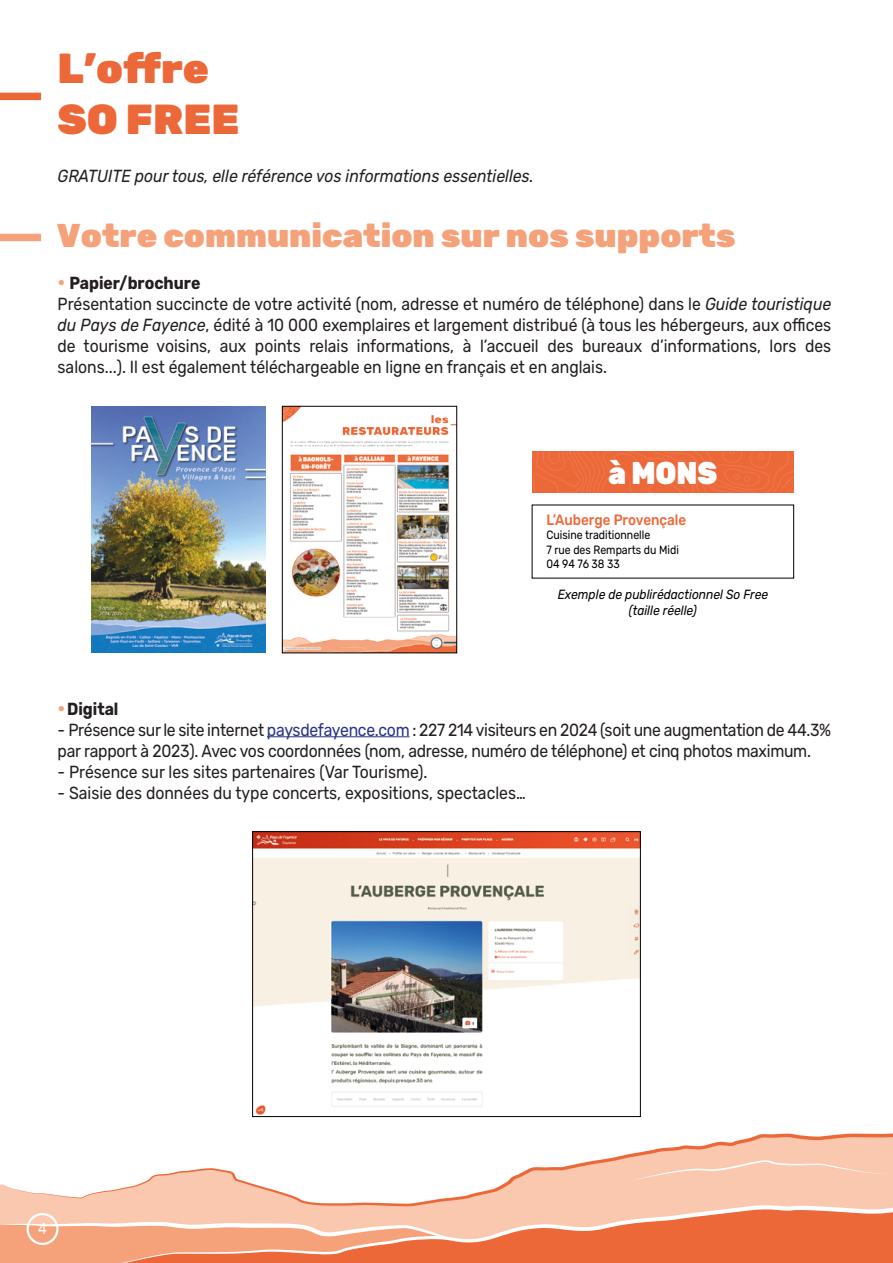
<style>
.page{position:relative;width:893px;height:1263px;background:#fff}
.page>*{position:absolute;margin:0;border:0;box-sizing:border-box;transform-origin:0 0}
.t1{font:900 42px/51px "Rubik";color:#ec6839}
.t2{font:900 33px "Rubik";color:#f5a27b}
.t3{font:900 31.5px "Rubik";color:#fff;scale:.9 1}
.t4{font:17.55px/21px "Rubik";color:#241f1f;scale:.9 1}
.t5{font:italic 17.55px "Rubik";color:#241f1f;scale:.9 1}
.t6{font:700 17.55px "Rubik";color:#241f1f;scale:.9 1}
.t7{font:15.9px "Rubik";color:#fff;scale:.9 1}
.t8{font:500 15px "Rubik";color:#ec6839;scale:.9 1}
.t9{font:italic 13.35px/16.5px "Rubik";color:#000;text-align:center;scale:.9 1}
.t10{font:12px/14.4px "Rubik";color:#000;scale:.88 1}
.s1{font-size:24px;color:#f5a27b}
.s2{font-weight:700}
.s3{font-style:italic}
.s4{font-weight:400;font-size:24px;color:#f5a27b}
.s5{color:#28348b}
</style>
<div class="page">
<svg style="left:0;top:1221px;width:59px;height:42px;background:#f5a985"></svg>
<svg style="left:0;top:1133px;width:893px;height:73px"></svg>
<svg style="left:59px;top:1181px;width:834px;height:82px;background:#f5aa8a"></svg>
<div style="left:27px;top:1213px;width:32px;height:32px;border:2px solid #fff;border-radius:50%"></div>
<div style="left:0;top:234px;width:41px;height:7px;background:#f5a27b"></div>
<div style="left:0;top:93px;width:41px;height:7px;background:#ec6738"></div>
<hr style="left:267px;top:736px;width:142px;height:1px;background:#28348b">
<svg style="left:532px;top:451px;width:262px;height:42px;background:#ec6a3b"></svg>
<img style="left:254px;top:833px;width:385px;height:282px">
<div style="left:252px;top:831px;width:389px;height:286px;border:1px solid #000"></div>
<img style="left:91px;top:406px;width:175px;height:247px">
<img style="left:284px;top:408px;width:171px;height:243px">
<div style="left:282px;top:406px;width:175px;height:247px;border:1px solid #000"></div>
<h1 class="t1" style="left:57px;top:44px;width:183px">L’offre<br>SO FREE</h1>
<p class="t5" style="left:58px;top:166px;width:530px">GRATUITE pour tous, elle référence vos informations essentielles.</p>
<h2 class="t2" style="left:57px;top:217px;width:680px">Votre communication sur nos supports</h2>
<p class="t4" style="left:58px;top:272px;width:861px"><span class="s1">·</span> <span class="s2">Papier/brochure<br></span>Présentation succincte de votre activité (nom, adresse et numéro de téléphone) dans le <span class="s3">Guide touristique du Pays de Fayence</span>, édité à 10 000 exemplaires et largement distribué (à tous les hébergeurs, aux offices de tourisme voisins, aux points relais informations, à l’accueil des bureaux d’informations, lors des salons...). Il est également téléchargeable en ligne en français et en anglais.</p>
<h3 class="t3" style="left:608px;top:455px;width:123px">à MONS</h3>
<p class="t8" style="left:546px;top:511px;width:157px">L’Auberge Provençale</p>
<p class="t10" style="left:546px;top:528px;width:152px">Cuisine traditionnelle<br>7 rue des Remparts du Midi<br>04 94 76 38 33</p>
<p class="t9" style="left:558px;top:586px;width:235px">Exemple de publirédactionnel So Free (taille réelle)</p>
<p class="t6" style="left:58px;top:699px;width:69px"><span class="s4">·</span>Digital</p>
<p class="t4" style="left:58px;top:720px;width:861px">- Présence sur le site internet <span class="s5">paysdefayence.com</span> : 227 214 visiteurs en 2024 (soit une augmentation de 44.3% par rapport à 2023). Avec vos coordonnées (nom, adresse, numéro de téléphone) et cinq photos maximum.</p>
<p class="t4" style="left:58px;top:762px;width:412px">- Présence sur les sites partenaires (Var Tourisme).</p>
<p class="t4" style="left:58px;top:783px;width:522px">- Saisie des données du type concerts, expositions, spectacles…</p>
<p class="t7" style="left:38px;top:1219px;width:11px">4</p>
</div>
